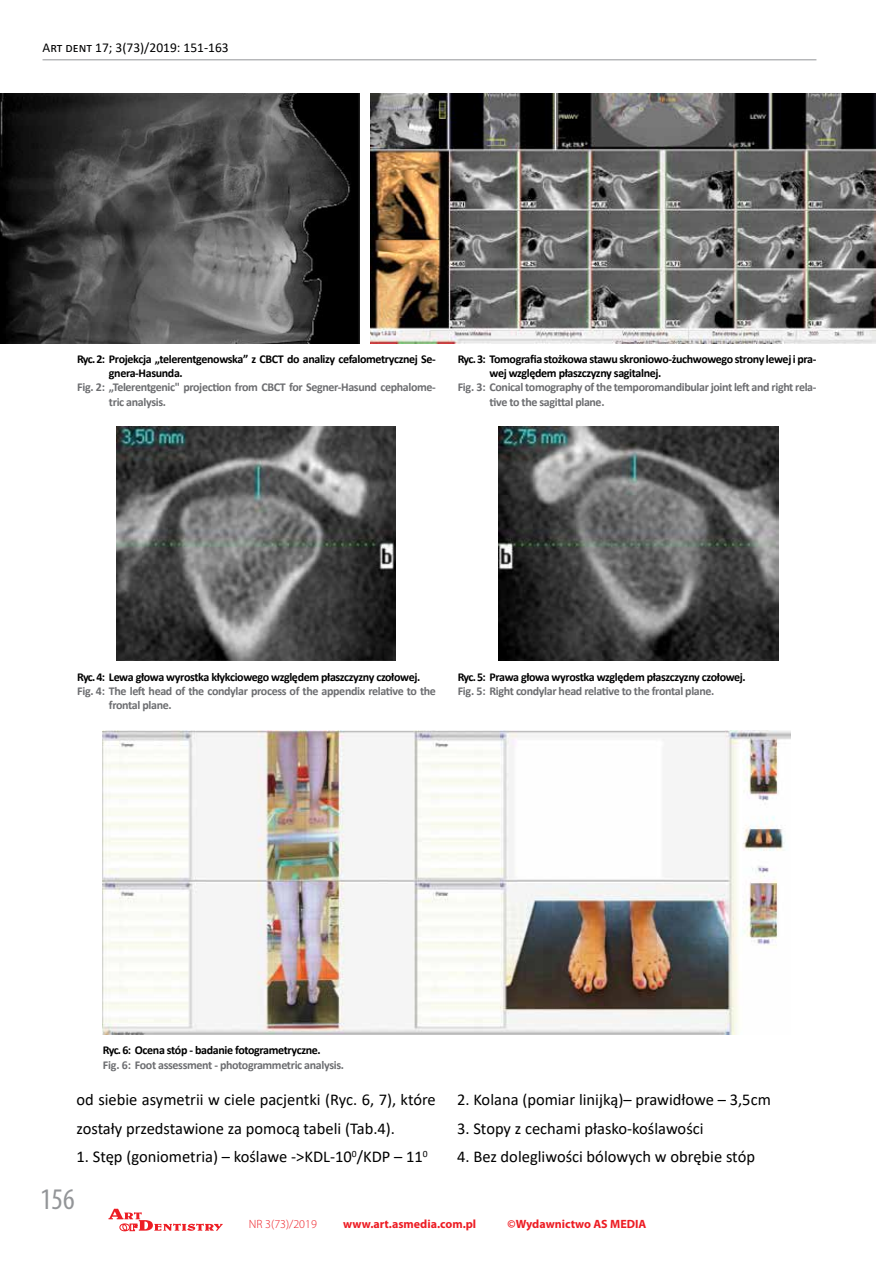
<style>
.page{position:relative;width:893px;height:1263px;background:#fff}
.page>*{position:absolute;margin:0;border:0;box-sizing:border-box;transform-origin:0 0}
.t1{font:condensed 30px "Myriad Pro";color:#939598}
.t2{font:16.5px/28.5px "Calibri";color:#000}
.t3{font:13.5px "Calibri";color:#000}
.t4{font:700 12px/14.4px "Calibri";letter-spacing:-.03em;color:#6d6e71}
.t5{font:700 12px/14.4px "Calibri";letter-spacing:-.03em;color:#000}
.t6{font:700 12px "Myriad Pro";color:#ed1d24}
.t7{font:300 12px "Myriad Pro";color:#ed1d24}
</style>
<div class="page">
<svg style="left:109px;top:1209px;width:114px;height:22px"></svg>
<hr style="left:43px;top:59px;width:773px;height:1px;background:#939598">
<img style="left:0;top:93px;width:359px;height:251px">
<img style="left:370px;top:93px;width:506px;height:251px">
<img style="left:117px;top:426px;width:279px;height:235px">
<img style="left:499px;top:426px;width:279px;height:235px">
<img style="left:103px;top:730px;width:687px;height:304px">
<p class="t3" style="left:43px;top:39px;width:188px">Art dent 17; 3(73)/2019: 151-163</p>
<p class="t5" style="left:109px;top:351px;width:328px;text-indent:-32px">Ryc. 2: Projekcja „telerentgenowska” z CBCT do analizy cefalometrycznej Se&shy;gnera-Hasunda.</p>
<p class="t4" style="left:109px;top:380px;width:328px;text-indent:-32px">Fig. 2: „Telerentgenic" projection from CBCT for Segner-Hasund cephalome&shy;tric analysis.</p>
<p class="t5" style="left:490px;top:351px;width:328px;text-indent:-32px">Ryc. 3: Tomografia stożkowa stawu skroniowo-żuchwowego strony lewej i pra&shy;wej względem płaszczyzny sagitalnej.</p>
<p class="t4" style="left:490px;top:380px;width:328px;text-indent:-32px">Fig. 3: Conical tomography of the temporomandibular joint left and right rela&shy;tive to the sagittal plane.</p>
<p class="t5" style="left:77px;top:669px;width:345px">Ryc. 4: Lewa głowa wyrostka kłykciowego względem płaszczyzny czołowej.</p>
<p class="t4" style="left:109px;top:684px;width:328px;text-indent:-32px">Fig. 4: The left head of the condylar process of the appendix relative to the frontal plane.</p>
<p class="t5" style="left:458px;top:669px;width:290px">Ryc. 5: Prawa głowa wyrostka względem płaszczyzny czołowej.</p>
<p class="t4" style="left:458px;top:684px;width:258px">Fig. 5: Right condylar head relative to the frontal plane.</p>
<p class="t5" style="left:103px;top:1043px;width:219px">Ryc. 6: Ocena stóp - badanie fotogrametryczne.</p>
<p class="t4" style="left:103px;top:1057px;width:243px">Fig. 6: Foot assessment - photogrammetric analysis.</p>
<h2 class="t2" style="left:77px;top:1085px;width:361px">od siebie asymetrii w ciele pacjentki (Ryc. 6, 7), które zostały przedstawione za pomocą tabeli (Tab.4).</h2>
<h2 class="t2" style="left:77px;top:1142px;width:353px">1. Stęp (goniometria) – koślawe -&gt;KDL-10<sup>0</sup>/KDP – 11<sup>0</sup></h2>
<h1 class="t1" style="left:40px;top:1181px;width:36px">156</h1>
<h2 class="t2" style="left:457px;top:1085px;width:315px">2. Kolana (pomiar linijką)– prawidłowe – 3,5cm</h2>
<h2 class="t2" style="left:457px;top:1114px;width:248px">3. Stopy z cechami płasko-koślawości</h2>
<h2 class="t2" style="left:457px;top:1142px;width:299px">4. Bez dolegliwości bólowych w obrębie stóp</h2>
<p class="t7" style="left:249px;top:1216px;width:69px">NR 3(73)/2019</p>
<p class="t6" style="left:343px;top:1216px;width:135px">www.art.asmedia.com.pl</p>
<p class="t6" style="left:508px;top:1216px;width:140px">©Wydawnictwo AS MEDIA</p>
</div>
